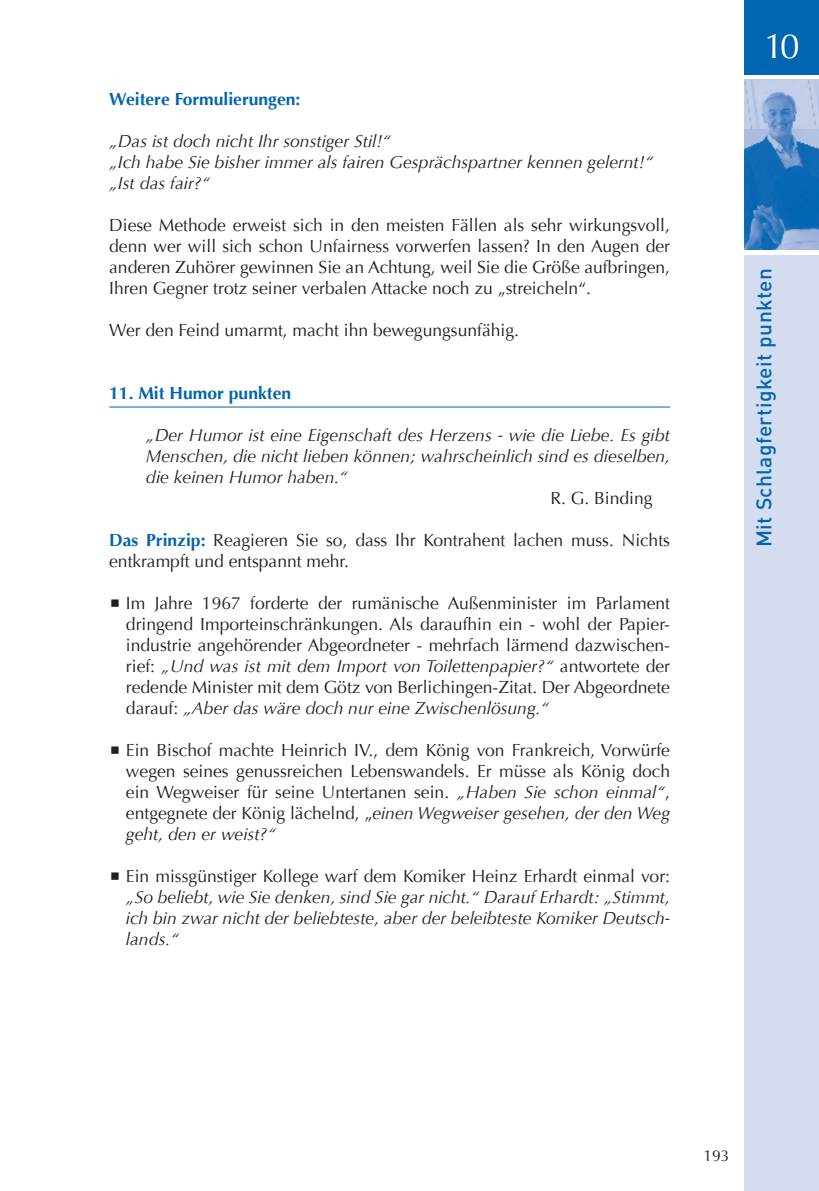
<style>
.page{position:relative;width:819px;height:1191px;background:#fff}
.page>*{position:absolute;margin:0;border:0;box-sizing:border-box;transform-origin:0 0}
.t1{font:35px "Optima";color:#fff}
.t2{font:500 21px "DIN";letter-spacing:.02em;color:#0165b0}
.t3{font:17.5px/21px "Optima";color:#231f20;text-align:justify}
.t4{font:italic 17.5px/21px "Optima";color:#231f20;text-align:justify}
.t5{font:700 17.5px "Optima";color:#0165b0}
.t6{font:15.75px "Optima";color:#231f20}
.s1{font-weight:700;color:#0165b0}
.s2{font-style:italic}
</style>
<div class="page">
<div style="left:744px;top:0;width:75px;height:74px;background:#0165b0"></div>
<div style="left:744px;top:255px;width:75px;height:936px;background:#d4ddef"></div>
<img style="left:744px;top:79px;width:75px;height:171px">
<hr style="left:109px;top:406px;width:561px;height:1px;background:#0165b0">
<p class="t5" style="left:109px;top:89px;width:193px">Weitere Formulierungen:</p>
<p class="t4" style="left:109px;top:131px;width:545px;text-align:left">„Das ist doch nicht Ihr sonstiger Stil!“<br>„Ich habe Sie bisher immer als fairen Gesprächspartner kennen gelernt!“ „Ist das fair?“</p>
<p class="t3" style="left:109px;top:215px;width:562px">Diese Methode erweist sich in den meisten Fällen als sehr wirkungsvoll, denn wer will sich schon Unfairness vorwerfen lassen? In den Augen der anderen Zuhörer gewinnen Sie an Achtung, weil Sie die Größe aufbringen, Ihren Gegner trotz seiner verbalen Attacke noch zu „streicheln“.</p>
<p class="t3" style="left:109px;top:320px;width:411px">Wer den Feind umarmt, macht ihn bewegungsunfähig.</p>
<p class="t5" style="left:109px;top:383px;width:183px">11. Mit H umor punkten</p>
<p class="t4" style="left:146px;top:425px;width:525px">„Der Humor ist eine Eigenschaft des Herzens - wie die Liebe. Es gibt Menschen, die nicht lieben können; wahrscheinlich sind es dieselben, die keinen Humor haben.“</p>
<p class="t3" style="left:550px;top:488px;width:104px">R. G. Binding</p>
<p class="t3" style="left:109px;top:530px;width:562px"><span class="s1">Das Prinzip:</span> Reagieren Sie so, dass Ihr Kontrahent lachen muss. Nichts entkrampft und entspannt mehr.</p>
<p class="t3" style="left:126px;top:593px;width:545px">Im Jahre 1967 forderte der rumänische Außenminister im Parlament dringend Importeinschränkungen. Als daraufhin ein - wohl der Papier&shy;industrie angehörender Abgeordneter - mehrfach lärmend dazwischen&shy;rief: <span class="s2">„Und was ist mit dem Import von Toilettenpapier?“</span> antwortete der redende Minister mit dem Götz von Berlichingen-Zitat. Der Abgeordnete darauf: <span class="s2">„Aber das wäre doch nur eine Zwischenlösung.“</span></p>
<p class="t3" style="left:126px;top:740px;width:545px">Ein Bischof machte Heinrich IV., dem König von Frankreich, Vorwürfe wegen seines genussreichen Lebenswandels. Er müsse als König doch ein Wegweiser für seine Untertanen sein. <span class="s2">„Haben Sie schon einmal“</span>, entgegnete der König lächelnd, „<span class="s2">einen Wegweiser gesehen, der den Weg geht, den er weist?“</span></p>
<p class="t3" style="left:126px;top:866px;width:545px">Ein missgünstiger Kollege warf dem Komiker Heinz Erhardt einmal vor:</p>
<p class="t4" style="left:126px;top:887px;width:545px">„So beliebt, wie Sie denken, sind Sie gar nicht.“ Darauf Erhardt: „Stimmt, ich bin zwar nicht der beliebteste, aber der beleibteste Komiker Deutsch&shy;lands.“</p>
<h1 class="t1" style="left:764px;top:26px;width:37px">10</h1>
<p class="t2" style="left:749px;top:547px;width:280px;rotate:-90deg">Mit Schlagfertigkeit punkten</p>
<p class="t6" style="left:703px;top:1146px;width:28px">193</p>
</div>
